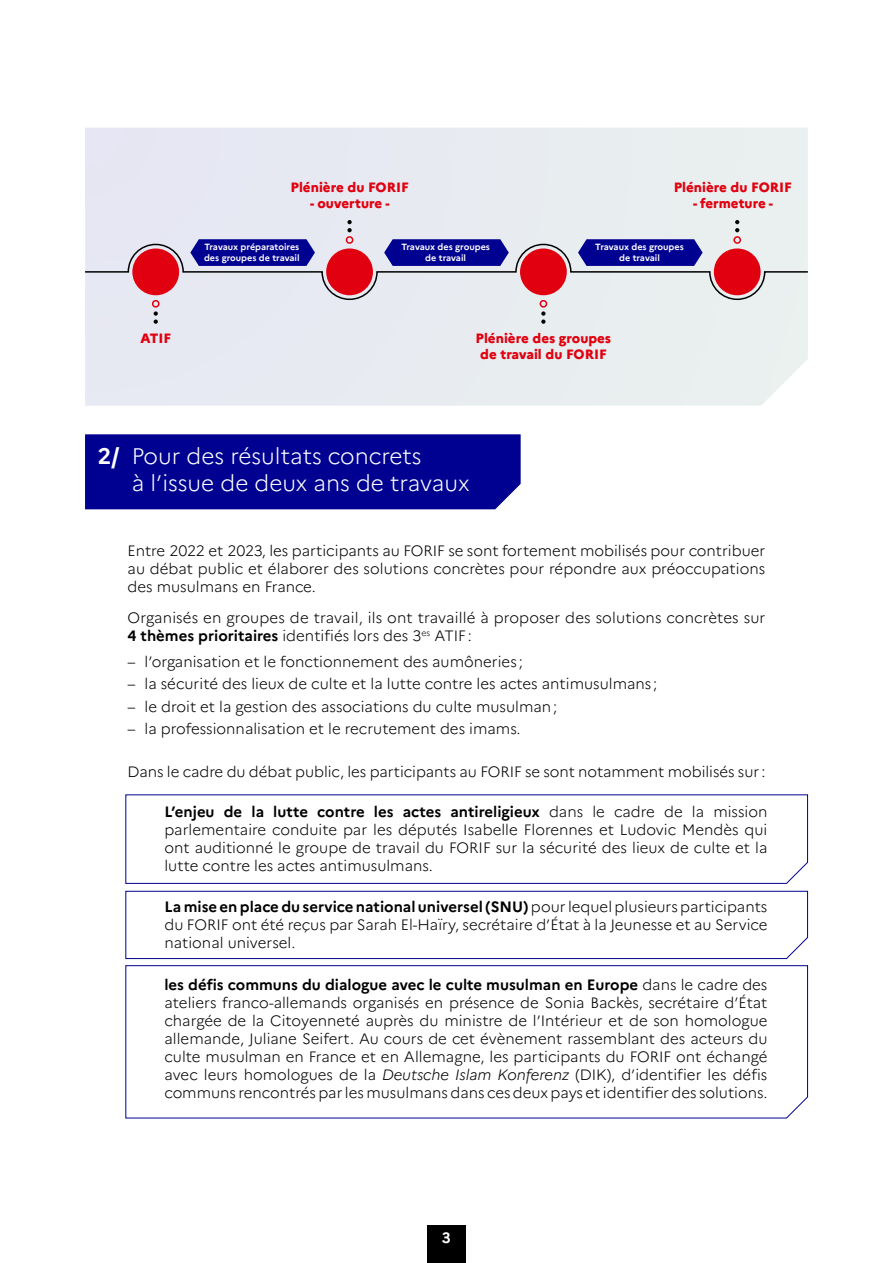
<style>
.page{position:relative;width:893px;height:1263px;background:#fff}
.page>*{position:absolute;margin:0;border:0;box-sizing:border-box;transform-origin:0 0}
.TITRE_PARTIE{font:300 22.5px/27px "Marianne";color:#fff}
.Liste_à_pouce_tiret{font:300 15px/18px "Marianne";color:#000;text-align:justify}
.Texte{font:300 15px/18px "Marianne";color:#000;text-align:justify}
.t1{font:700 15px "Marianne";color:#fff}
.t2{font:800 13.5px/16.2px "Marianne";color:#e1000f;text-align:center}
.t3{font:700 9px/10.8px "Marianne";letter-spacing:-.005em;color:#fff;text-align:center}
.s1{font-weight:700}
.s2{font-style:italic}
</style>
<div class="page">
<div style="left:85px;top:128px;width:723px;height:278px;background:#e8ebf1"></div>
<div style="left:152px;top:300px;width:8px;height:8px;border:2px solid #e1000f;border-radius:50%"></div>
<svg style="left:154px;top:311px;width:4px;height:13px"></svg>
<div style="left:540px;top:300px;width:7px;height:8px;border:2px solid #e1000f;border-radius:50%"></div>
<svg style="left:541px;top:311px;width:4px;height:13px"></svg>
<div style="left:346px;top:236px;width:7px;height:8px;border:2px solid #e1000f;border-radius:50%"></div>
<svg style="left:347px;top:220px;width:5px;height:12px"></svg>
<div style="left:733px;top:236px;width:8px;height:8px;border:2px solid #e1000f;border-radius:50%"></div>
<svg style="left:735px;top:220px;width:4px;height:12px"></svg>
<svg style="left:85px;top:239px;width:723px;height:62px;background:#b08fb3"></svg>
<div style="left:85px;top:434px;width:436px;height:75px;background:#000091"></div>
<svg style="left:125px;top:890px;width:683px;height:69px"></svg>
<svg style="left:125px;top:965px;width:683px;height:154px"></svg>
<svg style="left:125px;top:794px;width:683px;height:90px"></svg>
<div style="left:427px;top:1225px;width:39px;height:38px;background:#000"></div>
<p class="t2" style="left:291px;top:179px;width:120px">Plénière du FORIF</p>
<p class="t2" style="left:310px;top:195px;width:81px">- ouverture -</p>
<p class="t2" style="left:674px;top:179px;width:120px">Plénière du FORIF</p>
<p class="t2" style="left:693px;top:195px;width:82px">- fermeture -</p>
<p class="t3" style="left:204px;top:242px;width:97px;text-align:left">Travaux préparatoires des groupes de travail</p>
<p class="t3" style="left:401px;top:242px;width:90px">Travaux des groupes de travail</p>
<p class="t3" style="left:595px;top:242px;width:90px">Travaux des groupes de travail</p>
<p class="t2" style="left:141px;top:330px;width:32px">ATIF</p>
<p class="t2" style="left:476px;top:330px;width:137px">Plénière des groupes de travail du FORIF</p>
<p class="TITRE_PARTIE" style="left:132px;top:442px;width:339px;text-indent:-34px"><span class="s1">2/</span> Pour des résultats concrets<br>à l’issue de deux ans de travaux</p>
<p class="Texte" style="left:128px;top:541px;width:639px">Entre 2022 et 2023, les participants au FORIF se sont fortement mobilisés pour contribuer au débat public et élaborer des solutions concrètes pour répondre aux préoccupations des musulmans en France.</p>
<p class="Texte" style="left:128px;top:608px;width:639px">Organisés en groupes de travail, ils ont travaillé à proposer des solutions concrètes sur<br><span class="s1">4 thèmes prioritaires</span> identifiés lors des 3<sup>es</sup> ATIF:</p>
<p class="Liste_à_pouce_tiret" style="left:128px;top:653px;width:397px">– l’organisation et le fonctionnement des aumôneries ;</p>
<p class="Liste_à_pouce_tiret" style="left:128px;top:675px;width:531px">– la sécurité des lieux de culte et la lutte contre les actes antimusulmans ;</p>
<p class="Liste_à_pouce_tiret" style="left:128px;top:697px;width:431px">– le droit et la gestion des associations du culte musulman;</p>
<p class="Liste_à_pouce_tiret" style="left:128px;top:719px;width:395px">– la professionnalisation et le recrutement des imams.</p>
<p class="Texte" style="left:128px;top:763px;width:639px">Dans le cadre du débat public, les participants au FORIF se sont notamment mobilisés sur:</p>
<p class="Liste_à_pouce_tiret" style="left:164px;top:803px;width:605px"><span class="s1">L’enjeu de la lutte contre les actes antireligieux</span> dans le cadre de la mission parlementaire conduite par les députés Isabelle Florennes et Ludovic Mendès qui ont auditionné le groupe de travail du FORIF sur la sécurité des lieux de culte et la lutte contre les actes antimusulmans.</p>
<p class="Liste_à_pouce_tiret" style="left:164px;top:898px;width:604px"><span class="s1">La mise en place du service national universel (SNU)</span> pour lequel plusieurs participants du FORIF ont été reçus par Sarah El-Haïry, secrétaire d’État à la Jeunesse et au Service national universel.</p>
<p class="Liste_à_pouce_tiret" style="left:164px;top:976px;width:605px"><span class="s1">les défis communs du dialogue avec le culte musulman en Europe</span> dans le cadre des ateliers franco-allemands organisés en présence de Sonia Backès, secrétaire d’État chargée de la Citoyenneté auprès du ministre de l’Intérieur et de son homologue allemande, Juliane Seifert. Au cours de cet évènement rassemblant des acteurs du culte musulman en France et en Allemagne, les participants du FORIF ont échangé avec leurs homologues de la <span class="s2">Deutsche Islam Konferenz</span> (DIK), d’identifier les défis communs rencontrés par les musulmans dans ces deux pays et identifier des solutions.</p>
<p class="t1" style="left:442px;top:1228px;width:10px">3</p>
</div>
